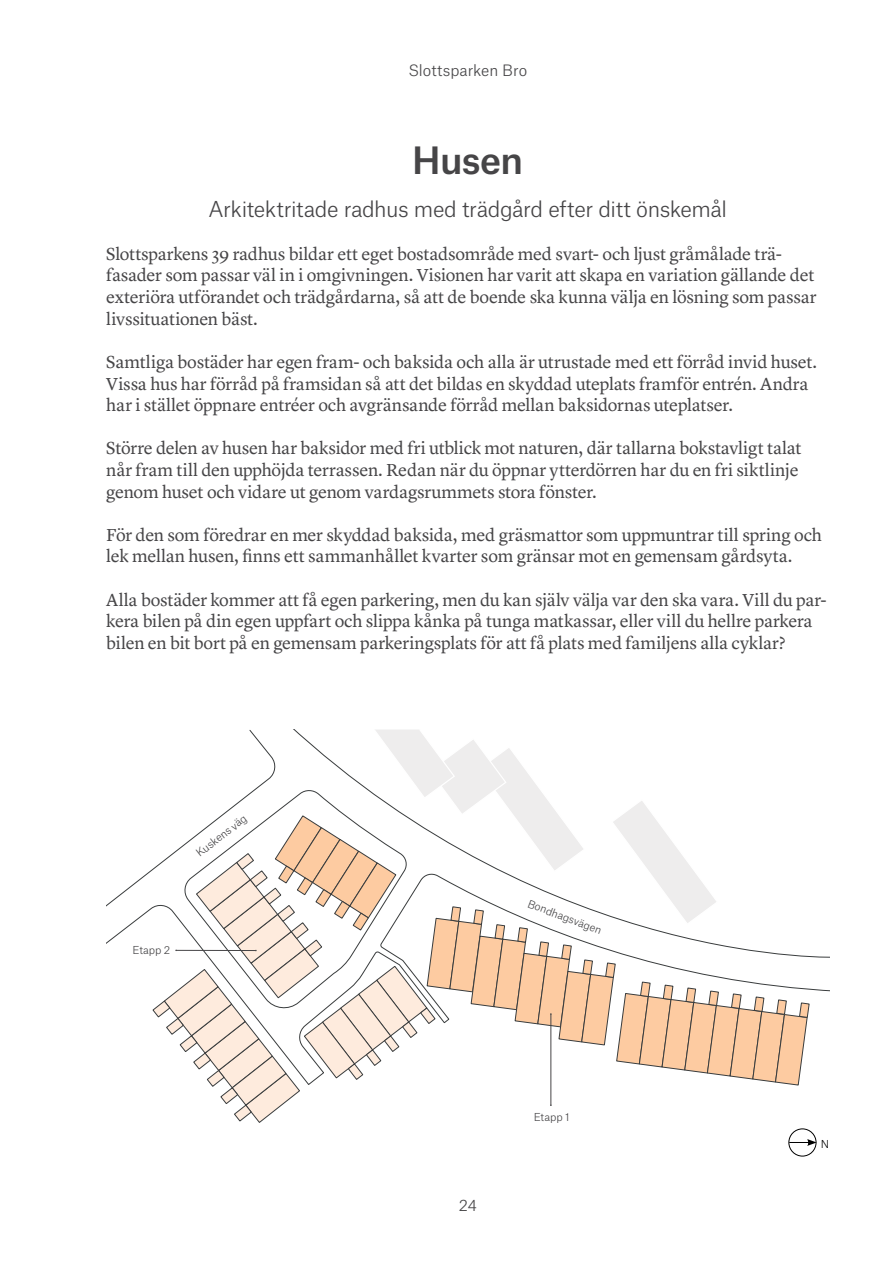
<style>
.page{position:relative;width:893px;height:1263px;background:#fff}
.page>*{position:absolute;margin:0;border:0;box-sizing:border-box;transform-origin:0 0}
.t1{font:500 36px "Atlas Grotesk";letter-spacing:-.02em;color:#464547}
.t2{font:300 21px "Atlas Grotesk";letter-spacing:-.02em;color:#464547}
.t3{font:18px/21.6px "Lyon Text";letter-spacing:-.015em;color:#464547}
.t4{font:300 15px "Atlas Grotesk";letter-spacing:-.005em;color:#464547}
.t5{font:300 10.5px "Atlas Grotesk";letter-spacing:-.01em;color:#464547}
.t6{font:300 10.5px "Atlas Grotesk";color:#000}
</style>
<div class="page">
<svg style="left:152px;top:729px;width:658px;height:394px"></svg>
<div style="left:788px;top:1128px;width:28px;height:28px;border:1px solid #000;border-radius:50%"></div>
<svg style="left:789px;top:1139px;width:28px;height:7px"></svg>
<p class="t4" style="left:408px;top:58px;width:120px">Slottsparken Bro</p>
<h1 class="t1" style="left:412px;top:131px;width:113px">Husen</h1>
<p class="t2" style="left:208px;top:193px;width:520px">Arkitektritade radhus med trädgård efter ditt önskemål</p>
<p class="t3" style="left:106px;top:242px;width:712px">Slottsparkens 39 radhus bildar ett eget bostadsområde med svart- och ljust gråmålade trä&shy;fasader som passar väl in i omgivningen. Visionen har varit att skapa en variation gällande det exteriöra utförandet och trädgårdarna, så att de boende ska kunna välja en lösning som passar livssituationen bäst.</p>
<p class="t3" style="left:106px;top:350px;width:712px">Samtliga bostäder har egen fram- och baksida och alla är utrustade med ett förråd invid huset.<br>Vissa hus har förråd på framsidan så att det bildas en skyddad uteplats framför entrén. Andra har i stället öppnare entréer och avgränsande förråd mellan baksidornas uteplatser.</p>
<p class="t3" style="left:106px;top:436px;width:697px">Större delen av husen har baksidor med fri utblick mot naturen, där tallarna bokstavligt talat når fram till den upphöjda terrassen. Redan när du öppnar ytterdörren har du en fri siktlinje genom huset och vidare ut genom vardagsrummets stora fönster.</p>
<p class="t3" style="left:106px;top:522px;width:717px">För den som föredrar en mer skyddad baksida, med gräsmattor som uppmuntrar till spring och lek mellan husen, finns ett sammanhållet kvarter som gränsar mot en gemensam gårdsyta.</p>
<p class="t3" style="left:106px;top:587px;width:722px">Alla bostäder kommer att få egen parkering, men du kan själv välja var den ska vara. Vill du par&shy;kera bilen på din egen uppfart och slippa kånka på tunga matkassar, eller vill du hellre parkera bilen en bit bort på en gemensam parkeringsplats för att få plats med familjens alla cyklar?</p>
<p class="t5" style="left:192px;top:848px;width:62px;rotate:-38deg">Kuskens väg</p>
<p class="t5" style="left:132px;top:941px;width:39px">Etapp 2</p>
<p class="t5" style="left:531px;top:895px;width:80px;rotate:21deg">Bondhagsvägen</p>
<p class="t4" style="left:459px;top:1194px;width:20px">24</p>
<p class="t5" style="left:534px;top:1108px;width:37px">Etapp 1</p>
<p class="t6" style="left:821px;top:1135px;width:10px">N</p>
</div>
